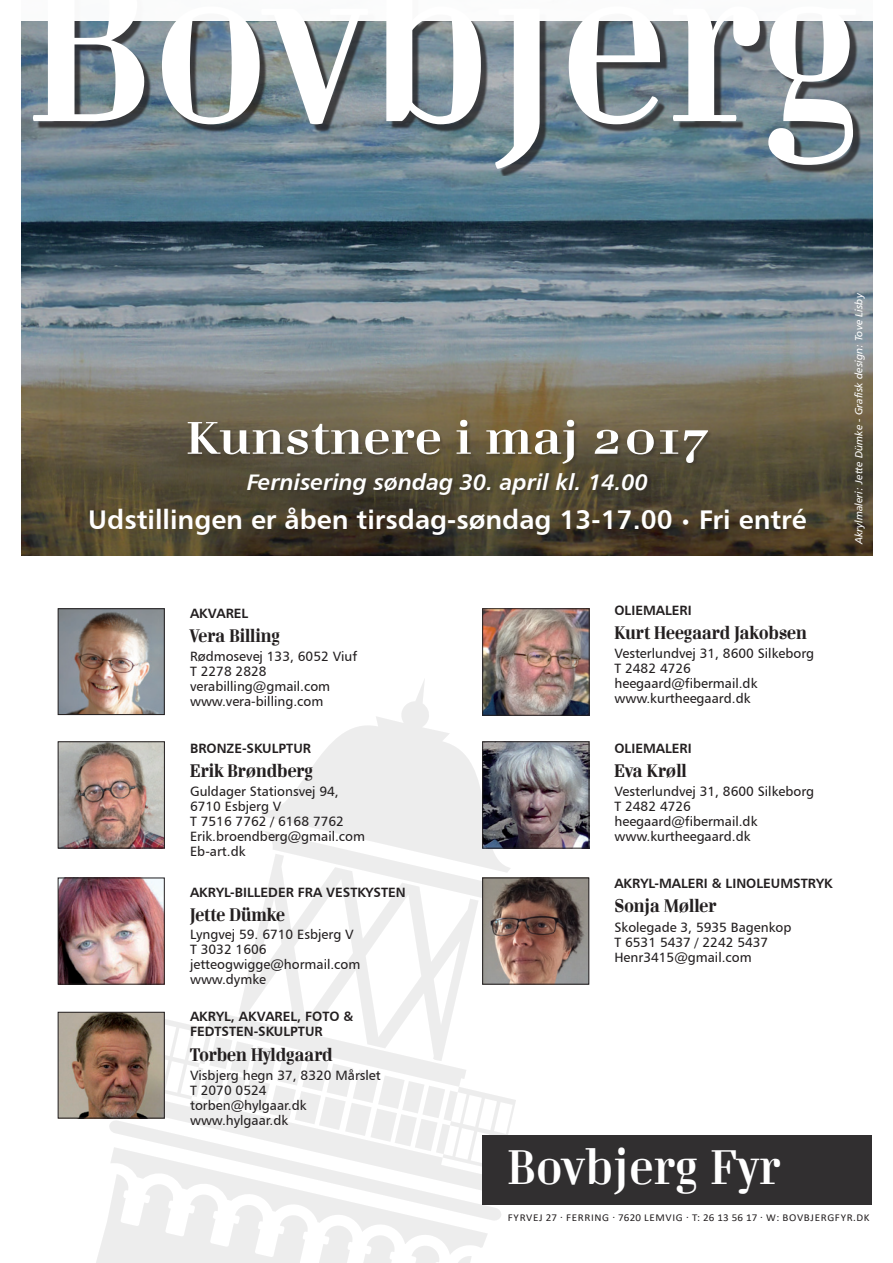
<style>
.page{position:relative;width:893px;height:1263px;background:#fff}
.page>*{position:absolute;margin:0;border:0;box-sizing:border-box;transform-origin:0 0}
.t1{font:700 201px "Danubia";color:#fff}
.t2{font:700 45px "Danubia";color:#fff}
.t3{font:700 42px "Danubia";color:#fff;scale:1.2 1}
.t4{font:27px "Humanist 777 BT Bold B";color:#fff}
.t5{font:22.5px "Humanist 777 BT Bold Italic B";color:#fff}
.t6{font:800 16.5px "Danubia";color:#231f20}
.t7{font:13.5px/15px "Humanist 777 BT Roman B";color:#231f20}
.t8{font:13.5px/15px "Humanist 777 BT Bold B";color:#231f20}
.t9{font:10.5px "Calibri";letter-spacing:.06em;color:#231f20;scale:1.05 1}
.t10{font:10.5px "Humanist 777 BT Italic B";color:#fff}
.s1{font-size:18px}
</style>
<div class="page">
<img style="left:21px;top:21px;width:852px;height:535px">
<svg style="left:57px;top:741px;width:95px;height:231px"></svg>
<svg style="left:243px;top:903px;width:235px;height:91px"></svg>
<svg style="left:96px;top:1121px;width:405px;height:142px"></svg>
<svg style="left:114px;top:994px;width:368px;height:202px"></svg>
<svg style="left:131px;top:1015px;width:385px;height:156px;fill:#eee"></svg>
<svg style="left:261px;top:679px;width:256px;height:224px;fill:#ededed"></svg>
<div style="left:482px;top:1135px;width:390px;height:70px;background:#312f30"></div>
<div style="left:188px;top:420px;width:524px;height:79px;background:#231f20;opacity:.3"></div>
<div style="left:37px;top:0;width:827px;height:176px;background:#231f20;opacity:.75"></div>
<img style="left:484px;top:610px;width:103px;height:103px">
<div style="left:482px;top:608px;width:107px;height:107px;border:1px solid #231f20"></div>
<img style="left:484px;top:743px;width:103px;height:103px">
<div style="left:482px;top:741px;width:107px;height:107px;border:1px solid #231f20"></div>
<img style="left:484px;top:880px;width:103px;height:102px">
<div style="left:482px;top:878px;width:107px;height:106px;border:1px solid #231f20"></div>
<img style="left:60px;top:610px;width:102px;height:103px">
<div style="left:58px;top:608px;width:106px;height:107px;border:1px solid #231f20"></div>
<img style="left:60px;top:1014px;width:102px;height:102px">
<div style="left:58px;top:1012px;width:106px;height:106px;border:1px solid #231f20"></div>
<img style="left:60px;top:743px;width:103px;height:103px">
<div style="left:58px;top:741px;width:107px;height:107px;border:1px solid #231f20"></div>
<img style="left:60px;top:880px;width:102px;height:102px">
<div style="left:58px;top:878px;width:106px;height:106px;border:1px solid #231f20"></div>
<div style="left:0;top:0;width:893px;height:20px;background:#fff"></div>
<h1 class="t1" style="left:27px;top:-88px;width:838px">Bovbjerg</h1>
<h3 class="t3" style="left:186px;top:410px;width:437px">Kunstnere i maj 2017</h3>
<h3 class="t5" style="left:247px;top:468px;width:403px">Fernisering søndag 30. april kl. 14.00</h3>
<h3 class="t4" style="left:88px;top:502px;width:720px">UDSTILLINGEN ER ÅBEN TIRSDAG-SØNDAG 13-17.00 <span class="s1">•</span> FRI ENTRÉ</h3>
<p class="t10" style="left:852px;top:544px;width:254px;rotate:-90deg">Akrylmaleri: Jette Dümke - Grafisk design: Tove Lisby</p>
<p class="t8" style="left:190px;top:605px;width:60px">AKVAREL</p>
<p class="t6" style="left:190px;top:624px;width:92px">Vera Billing</p>
<p class="t7" style="left:190px;top:649px;width:169px">Rødmosevej 133, 6052 Viuf<br>T 2278 2828 verabilling@gmail.com www.vera-billing.com</p>
<p class="t8" style="left:190px;top:740px;width:123px">BRONZE-SKULPTUR</p>
<p class="t6" style="left:190px;top:759px;width:125px">Erik Brøndberg</p>
<p class="t7" style="left:190px;top:784px;width:177px">Guldager Stationsvej 94,<br>6710 Esbjerg V<br>T 7516 7762 / 6168 7762<br>Erik.broendberg@gmail.com<br>Eb-art.dk</p>
<p class="t8" style="left:190px;top:884px;width:217px">AKRYL-BILLEDER FRA VESTKYSTEN</p>
<p class="t6" style="left:190px;top:903px;width:97px">Jette Dümke</p>
<p class="t7" style="left:190px;top:926px;width:172px">Lyngvej 59. 6710 Esbjerg V<br>T 3032 1606 jetteogwigge@hormail.com www.dymke</p>
<p class="t8" style="left:190px;top:1009px;width:165px">AKRYL, AKVAREL, FOTO &amp;<br>FEDTSTEN-SKULPTUR</p>
<p class="t6" style="left:190px;top:1043px;width:144px">Torben Hyldgaard</p>
<p class="t7" style="left:190px;top:1067px;width:192px">Visbjerg hegn 37, 8320 Mårslet<br>T 2070 0524 torben@hylgaar.dk www.hylgaar.dk</p>
<p class="t8" style="left:614px;top:602px;width:79px">OLIEMALERI</p>
<p class="t6" style="left:614px;top:621px;width:194px">Kurt Heegaard Jakobsen</p>
<p class="t7" style="left:614px;top:645px;width:201px">Vesterlundvej 31, 8600 Silkeborg<br>T 2482 4726 heegaard@fibermail.dk www.kurtheegaard.dk</p>
<p class="t8" style="left:614px;top:740px;width:79px">OLIEMALERI</p>
<p class="t6" style="left:614px;top:759px;width:74px">Eva Krøll</p>
<p class="t7" style="left:614px;top:784px;width:201px">Vesterlundvej 31, 8600 Silkeborg<br>T 2482 4726 heegaard@fibermail.dk www.kurtheegaard.dk</p>
<p class="t8" style="left:614px;top:876px;width:220px">AKRYL-MALERI &amp; LINOLEUMSTRYK</p>
<p class="t6" style="left:614px;top:894px;width:103px">Sonja Møller</p>
<p class="t7" style="left:614px;top:919px;width:178px">Skolegade 3, 5935 Bagenkop<br>T 6531 5437 / 2242 5437<br>Henr3415@gmail.com</p>
<h2 class="t2" style="left:507px;top:1137px;width:274px">Bovbjerg Fyr</h2>
<p class="t9" style="left:508px;top:1210px;width:346px">FYRVEJ 27 . FERRING . 7620 LEMVIG . T: 26 13 56 17 . W: BOVBJERGFYR.DK</p>
</div>
